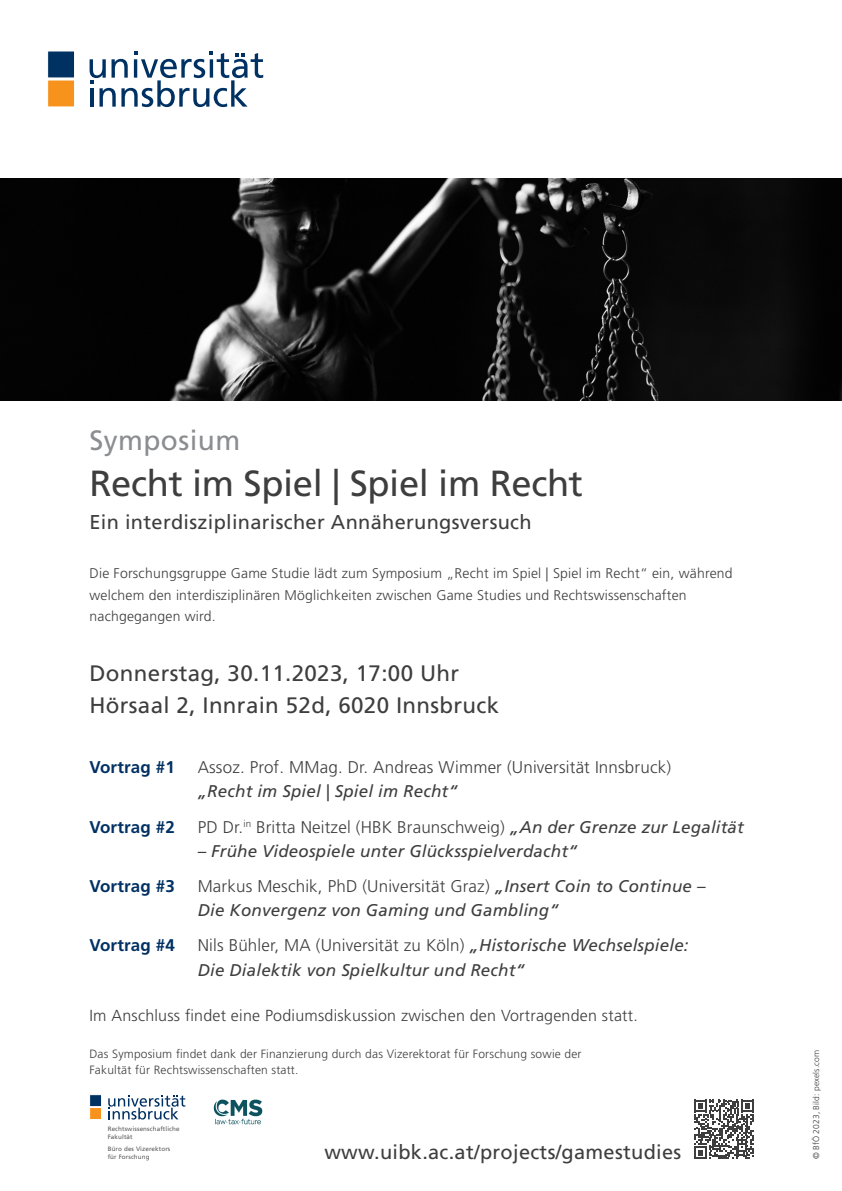
<style>
.page{position:relative;width:842px;height:1191px;background:#fff}
.page>*{position:absolute;margin:0;border:0;box-sizing:border-box;transform-origin:0 0}
.t1{font:36.3px "Frutiger LT Pro";letter-spacing:-.01em;color:#3e3e3f}
.t2{font:27.9px "Frutiger LT Pro";letter-spacing:.015em;color:#8b8d90}
.t3{font:22.3px/32.1px "Frutiger LT Pro";letter-spacing:.015em;color:#3e3e3f}
.t4{font:20px "Frutiger LT Pro";letter-spacing:.015em;color:#3e3e3f}
.t5{font:italic 17px/24px "Frutiger LT Pro";letter-spacing:.01em;color:#3e3e3f}
.t6{font:300 17px "Frutiger LT Pro";letter-spacing:.01em;color:#3e3e3f}
.t7{font:700 17px "Frutiger LT Pro";letter-spacing:.01em;color:#003163}
.t8{font:300 16px "Frutiger LT Pro";letter-spacing:.015em;color:#3e3e3f}
.t9{font:300 14px/21.2px "Frutiger LT Pro";letter-spacing:.015em;color:#3e3e3f}
.t10{font:300 12px/16px "Frutiger LT Pro";letter-spacing:.015em;color:#3e3e3f}
.t11{font:300 8.5px "Frutiger LT Pro";letter-spacing:.01em;color:#3e3e3f}
.t12{font:6.3px/8.2px "Frutiger LT Pro";letter-spacing:.02em;color:#57585a}
.s1{font-weight:400;font-style:italic}
.s2{font-weight:300;font-style:normal}
</style>
<div class="page">
<img style="left:0;top:179px;width:842px;height:221px">
<svg style="left:47px;top:51px;width:28px;height:56px;background:#8d785a"></svg>
<svg style="left:90px;top:51px;width:173px;height:56px"></svg>
<svg style="left:694px;top:1099px;width:60px;height:60px"></svg>
<svg style="left:90px;top:1094px;width:12px;height:25px"></svg>
<svg style="left:108px;top:1095px;width:77px;height:24px"></svg>
<img style="left:213px;top:1099px;width:50px;height:26px">
<h2 class="t2" style="left:89px;top:424px;width:152px">Symposium</h2>
<h1 class="t1" style="left:89px;top:462px;width:495px">Recht im Spiel | Spiel im Recht</h1>
<p class="t4" style="left:89px;top:510px;width:444px">Ein interdisziplinarischer Annäherungsversuch</p>
<p class="t9" style="left:89px;top:563px;width:645px">Die Forschungsgruppe Game Studie lädt zum Symposium „Recht im Spiel | Spiel im Recht“ ein, während welchem den interdisziplinären Möglichkeiten zwischen Game Studies und Rechtswissenschaften nachgegangen wird.</p>
<h3 class="t3" style="left:89px;top:657px;width:411px">Donnerstag, 30.11.2023, 17:00 Uhr<br>Hörsaal 2, Innrain 52d, 6020 Innsbruck</h3>
<p class="t7" style="left:89px;top:757px;width:87px">Vortrag #1</p>
<p class="t6" style="left:198px;top:757px;width:475px">Assoz. Prof. MMag. Dr. Andreas Wimmer (Universität Innsbruck)</p>
<p class="t5" style="left:198px;top:779px;width:262px">„Recht im Spiel | Spiel im Recht“</p>
<p class="t7" style="left:89px;top:816px;width:87px">Vortrag #2</p>
<p class="t6" style="left:198px;top:817px;width:547px">PD Dr.<sup>in</sup> Britta Neitzel (HBK Braunschweig) <span class="s1">„An der Grenze zur Legalität</span></p>
<p class="t5" style="left:198px;top:839px;width:381px">– Frühe Videospiele unter Glücksspielverdacht“</p>
<p class="t7" style="left:89px;top:876px;width:87px">Vortrag #3</p>
<p class="t5" style="left:198px;top:874px;width:509px"><span class="s2">Markus Meschik, PhD (Universität Graz)</span> „Insert Coin to Continue –<br>Die Konvergenz von Gaming und Gambling“</p>
<p class="t7" style="left:89px;top:935px;width:87px">Vortrag #4</p>
<p class="t5" style="left:198px;top:933px;width:492px"><span class="s2">Nils Bühler, MA (Universität zu Köln)</span> „Historische Wechselspiele:<br>Die Dialektik von Spielkultur und Recht“</p>
<p class="t8" style="left:89px;top:1006px;width:550px">Im Anschluss findet eine Podiumsdiskussion zwischen den Vortragenden statt.</p>
<p class="t10" style="left:89px;top:1046px;width:494px">Das Symposium findet dank der Finanzierung durch das Vizerektorat für Forschung sowie der<br>Fakultät für Rechtswissenschaften statt.</p>
<p class="t12" style="left:108px;top:1124px;width:73px">Rechtswissenschaftliche<br>Fakultät</p>
<p class="t12" style="left:108px;top:1144px;width:64px">Büro des Vizerektors für Forschung</p>
<p class="t4" style="left:324px;top:1140px;width:358px">www.uibk.ac.at/projects/gamestudies</p>
<p class="t11" style="left:811px;top:1159px;width:111px;rotate:-90deg">© BfÖ 2023, Bild: pexels.com</p>
</div>
